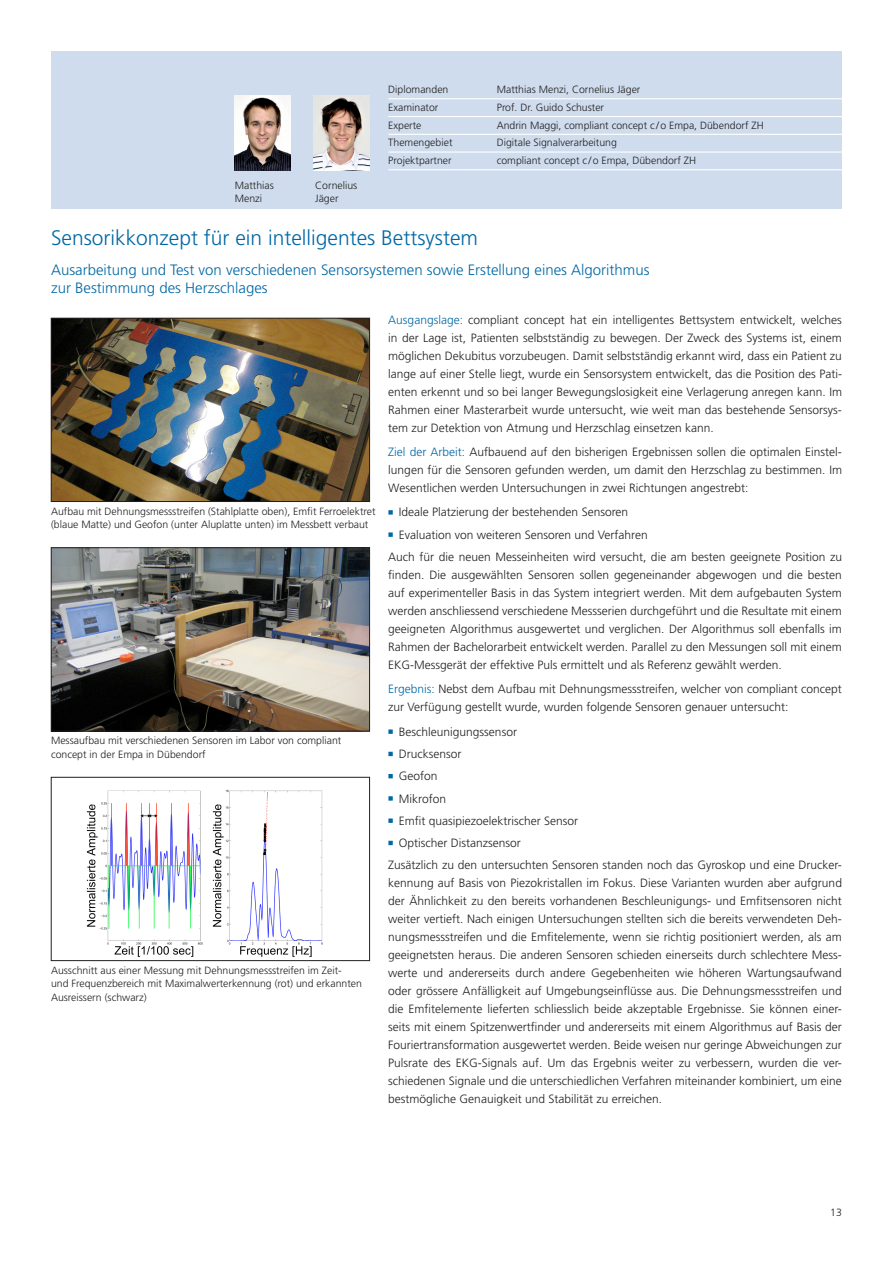
<style>
.page{position:relative;width:893px;height:1263px;background:#fff}
.page>*{position:absolute;margin:0;border:0;box-sizing:border-box;transform-origin:0 0}
.t1{font:300 21px "Frutiger LT Pro";color:#0068a5}
.t2{font:300 15px/18px "Frutiger LT Pro";color:#0068a5}
.t3{font:300 12px/18px "Frutiger LT Pro";color:#231f20;text-align:justify}
.t4{font:300 10.5px/13.5px "Frutiger LT Pro";color:#231f20}
.s1{color:#0068a5}
</style>
<div class="page">
<div style="left:51px;top:51px;width:791px;height:157px;background:#cedced"></div>
<img style="left:53px;top:320px;width:315px;height:180px">
<div style="left:51px;top:318px;width:319px;height:184px;border:1px solid #231f20"></div>
<svg style="left:388px;top:510px;width:5px;height:5px"></svg>
<svg style="left:388px;top:532px;width:5px;height:5px"></svg>
<svg style="left:388px;top:729px;width:5px;height:5px"></svg>
<svg style="left:388px;top:752px;width:5px;height:4px"></svg>
<svg style="left:388px;top:774px;width:5px;height:4px"></svg>
<svg style="left:388px;top:796px;width:5px;height:5px"></svg>
<svg style="left:388px;top:818px;width:5px;height:5px"></svg>
<svg style="left:388px;top:841px;width:5px;height:4px"></svg>
<img style="left:53px;top:549px;width:315px;height:180px">
<div style="left:51px;top:547px;width:319px;height:184px;border:1px solid #231f20"></div>
<img style="left:86px;top:789px;width:237px;height:168px">
<div style="left:51px;top:777px;width:319px;height:184px;border:1px solid #231f20"></div>
<hr style="left:388px;top:98px;width:454px;height:1px;background:#fff">
<hr style="left:388px;top:116px;width:454px;height:1px;background:#fff">
<hr style="left:388px;top:134px;width:454px;height:1px;background:#fff">
<hr style="left:388px;top:151px;width:454px;height:2px;background:#fff">
<hr style="left:388px;top:169px;width:454px;height:1px;background:#fff">
<img style="left:235px;top:95px;width:56px;height:75px">
<img style="left:314px;top:95px;width:56px;height:75px">
<p class="t4" style="left:235px;top:178px;width:41px">Matthias<br>Menzi</p>
<p class="t4" style="left:315px;top:178px;width:44px">Cornelius<br>Jäger</p>
<p class="t4" style="left:388px;top:83px;width:62px">Diplomanden</p>
<p class="t4" style="left:497px;top:83px;width:145px">Matthias Menzi, Cornelius Jäger</p>
<p class="t4" style="left:388px;top:101px;width:52px">Examinator</p>
<p class="t4" style="left:497px;top:101px;width:109px">Prof. Dr. Guido Schuster</p>
<p class="t4" style="left:388px;top:118px;width:35px">Experte</p>
<p class="t4" style="left:497px;top:118px;width:268px">Andrin Maggi, compliant concept c /o Empa, Dübendorf ZH</p>
<p class="t4" style="left:388px;top:136px;width:66px">Themengebiet</p>
<p class="t4" style="left:497px;top:136px;width:122px">Digitale Signalverarbeitung</p>
<p class="t4" style="left:388px;top:154px;width:65px">Projektpartner</p>
<p class="t4" style="left:497px;top:154px;width:201px">compliant concept c /o Empa, Dübendorf ZH</p>
<h1 class="t1" style="left:51px;top:225px;width:429px">Sensorikkonzept für ein intelligentes Bettsystem</h1>
<p class="t2" style="left:51px;top:261px;width:600px">Ausarbeitung und Test von verschiedenen Sensorsystemen sowie Erstellung eines Algorithmus zur Bestimmung des Herzschlages</p>
<p class="t4" style="left:51px;top:504px;width:326px">Aufbau mit Dehnungsmessstreifen (Stahlplatte oben), Emfit Ferroelektret (blaue Matte) und Geofon (unter Aluplatte unten) im Messbett verbaut</p>
<p class="t4" style="left:51px;top:734px;width:292px">Messaufbau mit verschiedenen Sensoren im Labor von compliant concept in der Empa in Dübendorf</p>
<p class="t4" style="left:51px;top:963px;width:312px">Ausschnitt aus einer Messung mit Dehnungsmessstreifen im Zeit-<br>und Frequenzbereich mit Maximalwerterkennung (rot) und erkannten<br>Ausreissern (schwarz)</p>
<p class="t3" style="left:388px;top:311px;width:455px"><span class="s1">Ausgangslage:</span> compliant concept hat ein intelligentes Bettsystem entwickelt, welches in der Lage ist, Patienten selbstständig zu bewegen. Der Zweck des Systems ist, einem möglichen Dekubitus vorzubeugen. Damit selbstständig erkannt wird, dass ein Patient zu lange auf einer Stelle liegt, wurde ein Sensorsystem entwickelt, das die Position des Pati&shy;enten erkennt und so bei langer Bewegungslosigkeit eine Verlagerung anregen kann. Im Rahmen einer Masterarbeit wurde untersucht, wie weit man das bestehende Sensorsys&shy;tem zur Detektion von Atmung und Herzschlag einsetzen kann.</p>
<p class="t3" style="left:388px;top:443px;width:455px"><span class="s1">Ziel der Arbeit:</span> Aufbauend auf den bisherigen Ergebnissen sollen die optimalen Einstel&shy;lungen für die Sensoren gefunden werden, um damit den Herzschlag zu bestimmen. Im Wesentlichen werden Untersuchungen in zwei Richtungen angestrebt:</p>
<p class="t3" style="left:388px;top:501px;width:455px;line-height:22.2px;text-align:left"><sup>.</sup> Ideale Platzierung der bestehenden Sensoren<br><sup>.</sup> Evaluation von weiteren Sensoren und Verfahren<br>Auch für die neuen Messeinheiten wird versucht, die am besten geeignete Position zu</p>
<p class="t3" style="left:388px;top:566px;width:455px">finden. Die ausgewählten Sensoren sollen gegeneinander abgewogen und die besten auf experimenteller Basis in das System integriert werden. Mit dem aufgebauten System werden anschliessend verschiedene Messserien durchgeführt und die Resultate mit einem geeigneten Algorithmus ausgewertet und verglichen. Der Algorithmus soll ebenfalls im Rahmen der Bachelorarbeit entwickelt werden. Parallel zu den Messungen soll mit einem EKG-Messgerät der effektive Puls ermittelt und als Referenz gewählt werden.</p>
<p class="t3" style="left:388px;top:680px;width:455px"><span class="s1">Ergebnis:</span> Nebst dem Aufbau mit Dehnungsmessstreifen, welcher von compliant concept zur Verfügung gestellt wurde, wurden folgende Sensoren genauer untersucht:</p>
<p class="t3" style="left:388px;top:720px;width:455px;line-height:22.2px;text-align:left"><sup>.</sup> Beschleunigungssensor<br><sup>.</sup> Drucksensor<br><sup>.</sup> Geofon<br><sup>.</sup> Mikrofon<br><sup>.</sup> Emfit quasipiezoelektrischer Sensor<br><sup>.</sup> Optischer Distanzsensor<br>Zusätzlich zu den untersuchten Sensoren standen noch das Gyroskop und eine Drucker-</p>
<p class="t3" style="left:388px;top:874px;width:455px">kennung auf Basis von Piezokristallen im Fokus. Diese Varianten wurden aber aufgrund der Ähnlichkeit zu den bereits vorhandenen Beschleunigungs- und Emfitsensoren nicht weiter vertieft. Nach einigen Untersuchungen stellten sich die bereits verwendeten Deh&shy;nungsmessstreifen und die Emfitelemente, wenn sie richtig positioniert werden, als am geeignetsten heraus. Die anderen Sensoren schieden einerseits durch schlechtere Mess&shy;werte und andererseits durch andere Gegebenheiten wie höheren Wartungsaufwand oder grössere Anfälligkeit auf Umgebungseinflüsse aus. Die Dehnungsmessstreifen und die Emfitelemente lieferten schliesslich beide akzeptable Ergebnisse. Sie können einer&shy;seits mit einem Spitzenwertfinder und andererseits mit einem Algorithmus auf Basis der Fouriertransformation ausgewertet werden. Beide weisen nur geringe Abweichungen zur Pulsrate des EKG-Signals auf. Um das Ergebnis weiter zu verbessern, wurden die ver&shy;schiedenen Signale und die unterschiedlichen Verfahren miteinander kombiniert, um eine bestmögliche Genauigkeit und Stabilität zu erreichen.</p>
<p class="t4" style="left:830px;top:1206px;width:13px">13</p>
</div>
